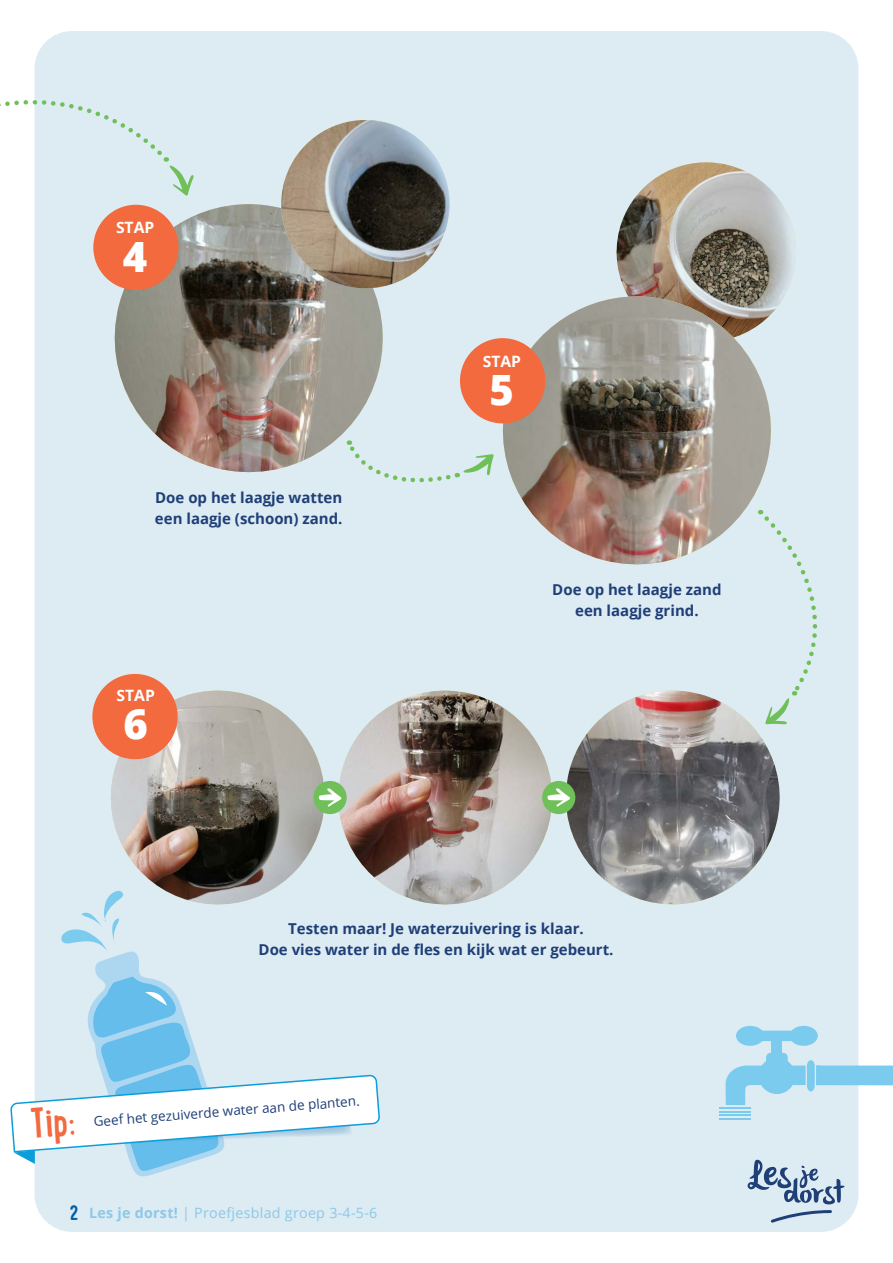
<style>
.page{position:relative;width:893px;height:1263px;background:#fff}
.page>*{position:absolute;margin:0;border:0;box-sizing:border-box;transform-origin:0 0}
.t1{font:700 43.5px "Lunch Box";color:#f26a3d}
.t2{font:800 41.7px "Open Sans";color:#fff}
.t3{font:700 15.6px "Open Sans";color:#fff}
.t4{font:700 15px/21px "Open Sans";color:#1f3f77;text-align:center}
.t5{font:14.25px "Open Sans";letter-spacing:.02em;color:#8dc8e8}
.t6{font:13.5px "Open Sans";color:#1f3f77}
.s1{font-family:"Lunch Box";font-weight:700;font-size:22.5px;color:#005fa5}
.s2{font-weight:700}
</style>
<div class="page">
<div style="left:35px;top:31px;width:823px;height:1201px;background:#ddebf3;border-radius:37px"></div>
<svg style="left:747px;top:1159px;width:97px;height:45px"></svg>
<svg style="left:771px;top:1210px;width:61px;height:13px"></svg>
<hr style="left:720px;top:1107px;width:31px;height:2px;background:#7bcbee">
<hr style="left:720px;top:1110px;width:31px;height:2px;background:#7bcbee">
<hr style="left:720px;top:1114px;width:31px;height:2px;background:#7bcbee">
<hr style="left:720px;top:1118px;width:31px;height:2px;background:#7bcbee">
<div style="left:766px;top:1053px;width:22px;height:18px;background:#7bcbee;border-radius:4px"></div>
<div style="left:772px;top:1037px;width:10px;height:16px;background:#7bcbee"></div>
<div style="left:750px;top:1030px;width:54px;height:11px;background:#7bcbee;border-radius:5px"></div>
<div style="left:789px;top:1026px;width:29px;height:20px;background:#7bcbee;border-radius:50%"></div>
<div style="left:736px;top:1026px;width:28px;height:20px;background:#7bcbee;border-radius:50%"></div>
<div style="left:812px;top:1065px;width:81px;height:20px;background:#7bcbee"></div>
<svg style="left:726px;top:1059px;width:94px;height:46px"></svg>
<img style="left:616px;top:162px;width:180px;height:133px">
<svg style="left:489px;top:282px;width:296px;height:142px"></svg>
<img style="left:499px;top:296px;width:274px;height:269px">
<div style="left:460px;top:338px;width:85px;height:85px;background:#f26a3d;border-radius:50%"></div>
<svg style="left:11px;top:891px;width:368px;height:287px"></svg>
<svg style="left:397px;top:454px;width:97px;height:29px"></svg>
<svg style="left:760px;top:510px;width:58px;height:186px"></svg>
<img style="left:111px;top:204px;width:272px;height:271px">
<div style="left:93px;top:205px;width:86px;height:85px;background:#f26a3d;border-radius:50%"></div>
<img style="left:272px;top:120px;width:178px;height:178px">
<svg style="left:100px;top:679px;width:125px;height:237px"></svg>
<img style="left:108px;top:691px;width:219px;height:225px">
<svg style="left:563px;top:679px;width:228px;height:135px"></svg>
<img style="left:566px;top:691px;width:214px;height:214px">
<img style="left:327px;top:690px;width:233px;height:226px">
<div style="left:313px;top:781px;width:34px;height:33px;background:#6fc058;border-radius:50%"></div>
<div style="left:542px;top:781px;width:33px;height:33px;background:#6fc058;border-radius:50%"></div>
<svg style="left:319px;top:788px;width:23px;height:19px"></svg>
<svg style="left:547px;top:788px;width:23px;height:19px"></svg>
<svg style="left:0;top:78px;width:194px;height:118px"></svg>
<div style="left:92px;top:674px;width:86px;height:85px;background:#f26a3d;border-radius:50%"></div>
<p class="t3" style="left:116px;top:217px;width:40px">STAP</p>
<h2 class="t2" style="left:123px;top:225px;width:26px">4</h2>
<p class="t4" style="left:155px;top:487px;width:189px;text-align:left">Doe op het laagje watten een laagje (schoon) zand.</p>
<p class="t3" style="left:117px;top:684px;width:40px">STAP</p>
<h2 class="t2" style="left:124px;top:692px;width:26px">6</h2>
<p class="t3" style="left:483px;top:350px;width:40px">STAP</p>
<h2 class="t2" style="left:490px;top:358px;width:26px">5</h2>
<p class="t4" style="left:552px;top:579px;width:171px">Doe op het laagje zand een laagje grind.</p>
<p class="t4" style="left:259px;top:917px;width:356px">Testen maar! Je waterzuivering is klaar.<br>Doe vies water in de fles en kijk wat er gebeurt.</p>
<h1 class="t1" style="left:29px;top:1095px;width:46px;rotate:-4deg">Tip:</h1>
<p class="t6" style="left:93px;top:1111px;width:268px;rotate:-4deg">Geef het gezuiverde water aan de planten.</p>
<p class="t5" style="left:70px;top:1203px;width:309px"><span class="s1">2</span> <span class="s2">Les je dorst!</span> | Proefjesblad groep 3-4-5-6</p>
</div>
